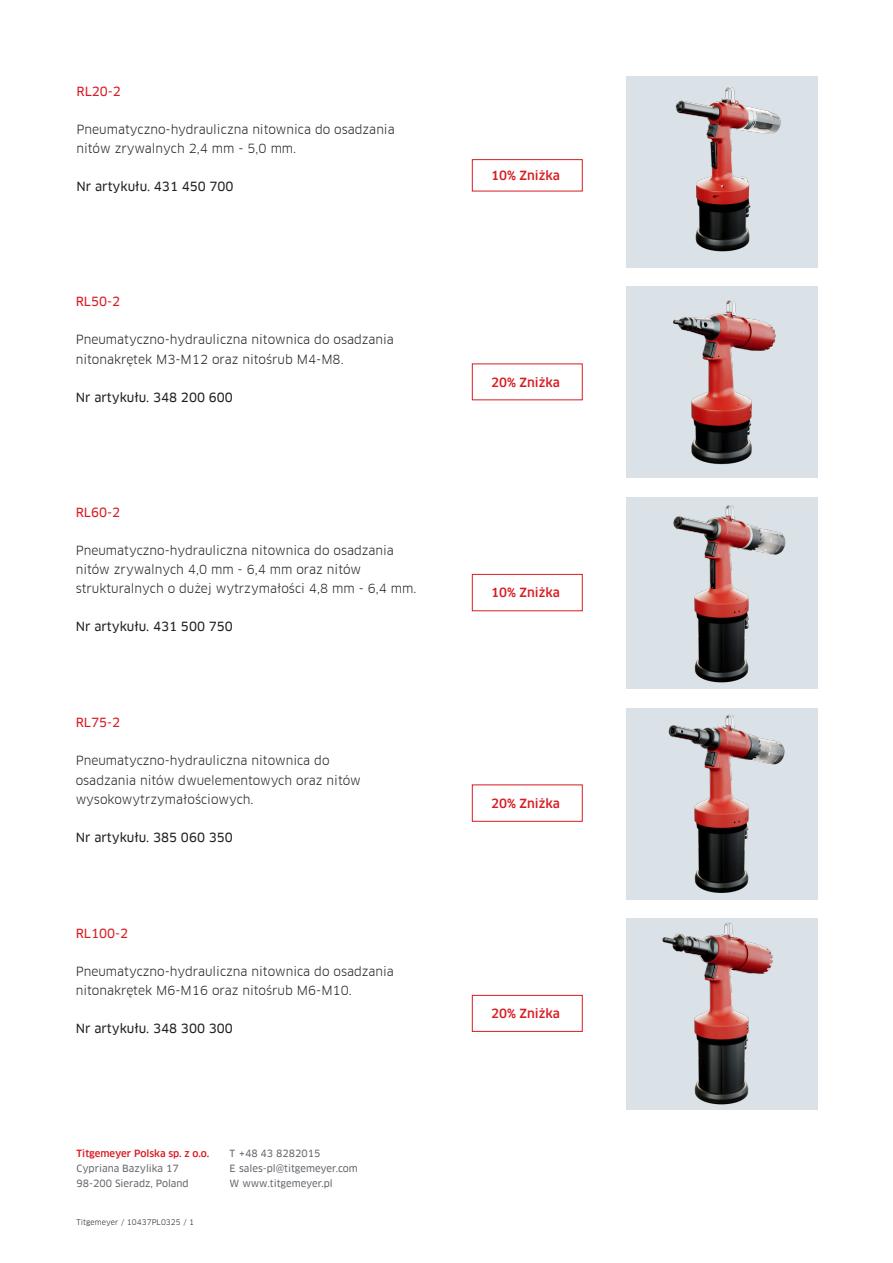
<style>
.page{position:relative;width:893px;height:1263px;background:#fff}
.page>*{position:absolute;margin:0;border:0;box-sizing:border-box;transform-origin:0 0}
.t1{font:12.3px/19.2px "Clan Offc Pro";color:#231f20}
.t2{font:12.3px "Clan Offc Pro News";color:#231f20}
.t3{font:500 12.3px "Clan Offc Pro";color:#d81c23}
.t4{font:12.3px "Clan Offc Pro News";color:#d81c23}
.t5{font:9.75px "Clan Offc Pro News";color:#666b70}
.t6{font:500 9.75px "Clan Offc Pro";color:#d81c23}
.t7{font:7.5px "Clan Offc Pro";letter-spacing:.01em;color:#231f20}
</style>
<div class="page">
<img style="left:627px;top:77px;width:191px;height:191px">
<img style="left:626px;top:287px;width:191px;height:191px">
<div style="left:626px;top:498px;width:191px;height:191px;background:#dae2e7"></div>
<img style="left:673px;top:505px;width:113px;height:178px">
<div style="left:626px;top:708px;width:191px;height:192px;background:#dae2e7"></div>
<img style="left:668px;top:714px;width:117px;height:179px">
<div style="left:626px;top:918px;width:191px;height:192px;background:#dae2e7"></div>
<img style="left:662px;top:922px;width:111px;height:183px">
<div style="left:472px;top:159px;width:111px;height:32px;border:1px solid #d81c23"></div>
<div style="left:472px;top:574px;width:111px;height:37px;border:1px solid #d81c23"></div>
<div style="left:472px;top:784px;width:111px;height:38px;border:1px solid #d81c23"></div>
<div style="left:472px;top:995px;width:111px;height:37px;border:1px solid #d81c23"></div>
<p class="t4" style="left:77px;top:84px;width:46px">RL20-2</p>
<p class="t1" style="left:77px;top:120px;width:320px">Pneumatyczno-hydrauliczna nitownica do osadzania nitów zrywalnych 2,4 mm - 5,0 mm.</p>
<p class="t2" style="left:77px;top:180px;width:159px">Nr artykułu. 431 450 700</p>
<p class="t4" style="left:76px;top:294px;width:46px">RL50-2</p>
<p class="t1" style="left:76px;top:330px;width:320px">Pneumatyczno-hydrauliczna nitownica do osadzania nitonakrętek M3-M12 oraz nitośrub M4-M8.</p>
<p class="t2" style="left:76px;top:390px;width:159px">Nr artykułu. 348 200 600</p>
<p class="t4" style="left:76px;top:505px;width:46px">RL60-2</p>
<p class="t1" style="left:76px;top:541px;width:342px">Pneumatyczno-hydrauliczna nitownica do osadzania nitów zrywalnych 4,0 mm - 6,4 mm oraz nitów strukturalnych o dużej wytrzymałości 4,8 mm - 6,4 mm.</p>
<p class="t2" style="left:76px;top:620px;width:159px">Nr artykułu. 431 500 750</p>
<p class="t4" style="left:76px;top:715px;width:46px">RL75-2</p>
<p class="t1" style="left:76px;top:751px;width:287px">Pneumatyczno-hydrauliczna nitownica do osadzania nitów dwuelementowych oraz nitów wysokowytrzymałościowych.</p>
<p class="t2" style="left:76px;top:830px;width:159px">Nr artykułu. 385 060 350</p>
<p class="t4" style="left:76px;top:926px;width:54px">RL100-2</p>
<p class="t1" style="left:76px;top:962px;width:320px">Pneumatyczno-hydrauliczna nitownica do osadzania nitonakrętek M6-M16 oraz nitośrub M6-M10.</p>
<p class="t2" style="left:76px;top:1022px;width:159px">Nr artykułu. 348 300 300</p>
<p class="t6" style="left:77px;top:1147px;width:134px">Titgemeyer Polska sp. z o.o.</p>
<p class="t5" style="left:230px;top:1147px;width:92px">T +48 43 8282015</p>
<p class="t5" style="left:77px;top:1163px;width:104px">Cypriana Bazylika 17</p>
<p class="t5" style="left:230px;top:1163px;width:130px">E sales-pl@titgemeyer.com</p>
<p class="t5" style="left:77px;top:1178px;width:114px">98-200 Sieradz, Poland</p>
<p class="t5" style="left:230px;top:1178px;width:105px">W www.titgemeyer.pl</p>
<p class="t7" style="left:77px;top:1217px;width:119px">Titgemeyer / 10437PL0325 / 1</p>
<p class="t3" style="left:491px;top:168px;width:70px">10% Zniżka</p>
<p class="t3" style="left:491px;top:375px;width:70px">20% Zniżka</p>
<p class="t3" style="left:491px;top:586px;width:70px">10% Zniżka</p>
<p class="t3" style="left:491px;top:796px;width:70px">20% Zniżka</p>
<p class="t3" style="left:491px;top:1006px;width:70px">20% Zniżka</p>
</div>
